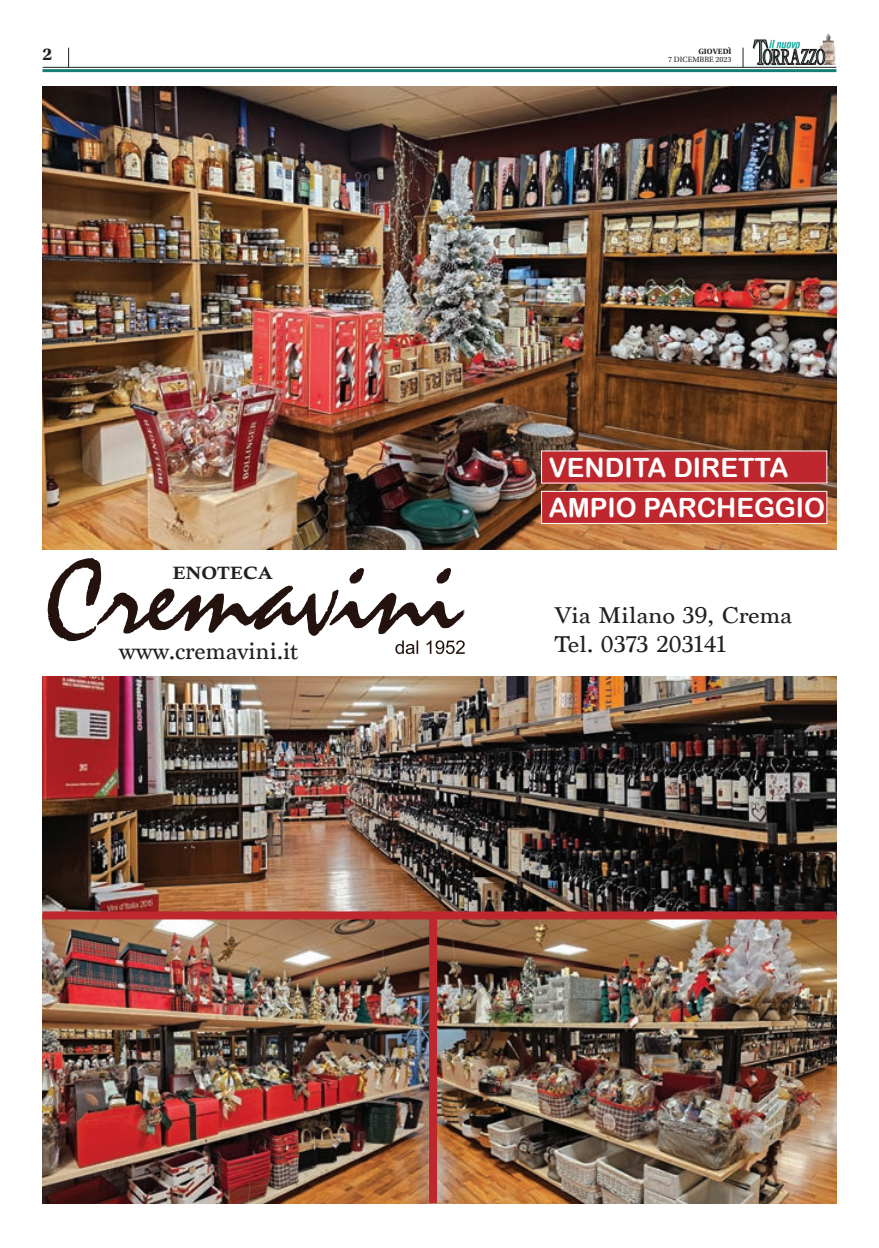
<style>
.page{position:relative;width:879px;height:1248px;background:#fff}
.page>*{position:absolute;margin:0;border:0;box-sizing:border-box;transform-origin:0 0}
.t1{font:26.5px/40.4px "Arial Rounded MT Bold";color:#fff}
.t2{font:25.3px "Marion";color:#231f20}
.t3{font:24px/28.8px "Marion";color:#231f20;scale:1.08 1}
.t4{font:700 18px "Utopia Std";color:#231f20}
.t5{font:17.8px "Calis MT Bol";color:#231f20;scale:1.09 1}
.t6{font:8px "Utopia Std";color:#231f20}
.t7{font:700 8px "Utopia Std";color:#231f20}
</style>
<div class="page">
<img style="left:825px;top:33px;width:11px;height:32px">
<svg style="left:753px;top:40px;width:72px;height:25px"></svg>
<hr style="left:43px;top:67px;width:793px;height:1px;background:#231f20">
<hr style="left:43px;top:69px;width:793px;height:3px;background:#167f75">
<svg style="left:68px;top:48px;width:1px;height:19px"></svg>
<svg style="left:743px;top:48px;width:1px;height:19px"></svg>
<img style="left:43px;top:676px;width:793px;height:235px">
<img style="left:437px;top:919px;width:399px;height:284px">
<img style="left:43px;top:86px;width:793px;height:463px">
<img style="left:43px;top:919px;width:386px;height:284px">
<img style="left:48px;top:558px;width:403px;height:83px">
<img style="left:395px;top:640px;width:70px;height:14px">
<div style="left:541px;top:451px;width:286px;height:32px;background:#be272d"></div>
<div style="left:541px;top:491px;width:286px;height:32px;background:#be272d"></div>
<div style="left:541px;top:491px;width:286px;height:33px;border:1px solid #fff"></div>
<div style="left:43px;top:911px;width:793px;height:8px;background:#be272d"></div>
<div style="left:429px;top:914px;width:8px;height:289px;background:#be272d"></div>
<p class="t4" style="left:43px;top:44px;width:11px">2</p>
<p class="t7" style="left:698px;top:47px;width:35px">GIOVEDÌ</p>
<p class="t6" style="left:668px;top:55px;width:65px">7 DICEMBRE 2023</p>
<p class="t5" style="left:173px;top:563px;width:93px">ENOTECA</p>
<p class="t2" style="left:119px;top:635px;width:181px">www.cremavini.it</p>
<p class="t1" style="left:549px;top:446px;width:278px">VENDITA DIRETTA<br>AMPIO PARCHEGGIO</p>
<p class="t3" style="left:555px;top:600px;width:221px">Via Milano 39, Crema<br>Tel. 0373 203141</p>
</div>
